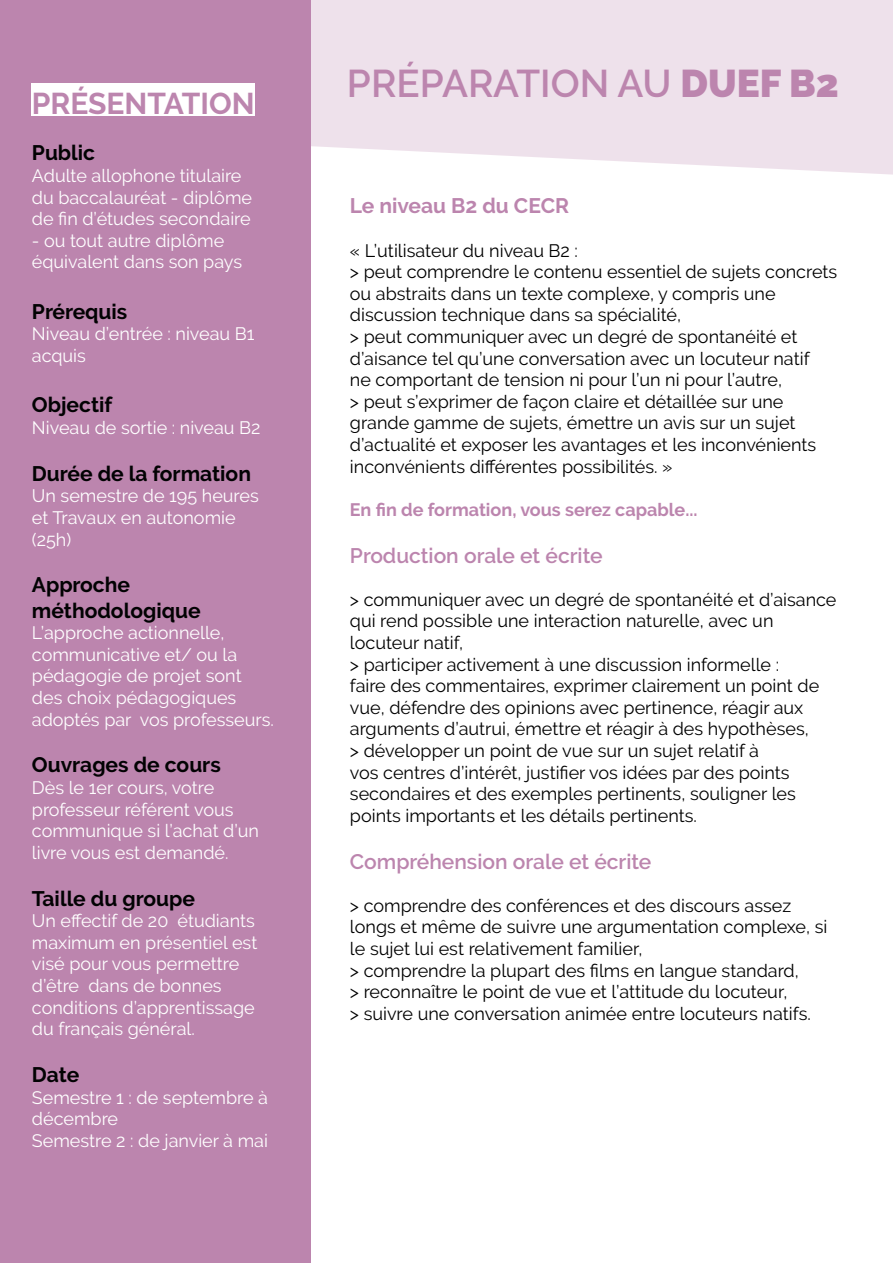
<style>
.page{position:relative;width:893px;height:1263px;background:#fff}
.page>*{position:absolute;margin:0;border:0;box-sizing:border-box;transform-origin:0 0}
.t1{font:600 38.55px "Raleway";color:#bc85ae}
.t2{font:700 30px "Raleway";color:#bc85ae}
.t3{font:700 21px/25.2px "Raleway";color:#020203}
.t4{font:600 21px "Raleway";color:#bc85ae}
.t5{font:700 21px "Raleway";color:#bc85ae}
.t6{font:18px/21.6px "Raleway";color:#000}
.t7{font:18px/21.6px "Raleway";color:#fff}
.t8{font:700 18px "Raleway";color:#bc85ae}
.s1{font-weight:900}
</style>
<div class="page">
<svg style="left:311px;top:0;width:582px;height:175px;background:#efe3ec"></svg>
<div style="left:0;top:0;width:311px;height:1263px;background:#bc85ae"></div>
<div style="left:32px;top:84px;width:223px;height:32px;background:#fff"></div>
<h2 class="t2" style="left:32px;top:86px;width:224px">PRÉSENTATION</h2>
<p class="t3" style="left:32px;top:140px;width:65px">Public</p>
<p class="t7" style="left:32px;top:165px;width:222px">Adulte allophone titulaire du baccalauréat - diplôme de fin d’études secondaire</p>
<p class="t7" style="left:32px;top:230px;width:212px">- ou tout autre diplôme équivalent dans son pays</p>
<p class="t3" style="left:32px;top:299px;width:97px">Prérequis</p>
<p class="t7" style="left:32px;top:323px;width:224px">Niveau d’entrée : niveau B1 acquis</p>
<p class="t3" style="left:32px;top:392px;width:82px">Objectif</p>
<p class="t7" style="left:32px;top:417px;width:230px">Niveau de sortie : niveau B2</p>
<p class="t3" style="left:32px;top:461px;width:221px">Durée de la formation</p>
<p class="t7" style="left:32px;top:485px;width:228px">Un semestre de 195 heures et Travaux en autonomie (25h)</p>
<p class="t3" style="left:32px;top:572px;width:170px">Approche méthodologique</p>
<p class="t7" style="left:32px;top:622px;width:244px">L’approche actionnelle, communicative et/ ou la pédagogie de projet sont des choix pédagogiques adoptés par vos professeurs.</p>
<p class="t3" style="left:32px;top:752px;width:190px">Ouvrages de cours</p>
<p class="t7" style="left:32px;top:777px;width:229px">Dès le 1er cours, votre professeur référent vous communique si l’achat d’un livre vous est demandé.</p>
<p class="t3" style="left:32px;top:886px;width:165px">Taille du groupe</p>
<p class="t7" style="left:32px;top:910px;width:227px">Un effectif de 20 étudiants maximum en présentiel est visé pour vous permettre d’être dans de bonnes conditions d’apprentissage du français général.</p>
<p class="t3" style="left:32px;top:1062px;width:49px">Date</p>
<p class="t7" style="left:32px;top:1086px;width:238px">Semestre 1 : de septembre à décembre<br>Semestre 2 : de janvier à mai</p>
<h1 class="t1" style="left:347px;top:61px;width:493px">PRÉPARATION AU <span class="s1">DUEF B2</span></h1>
<p class="t5" style="left:350px;top:194px;width:221px">Le niveau B2 du CECR</p>
<p class="t6" style="left:350px;top:239px;width:489px">« L’utilisateur du niveau B2 :<br>&gt; peut comprendre le contenu essentiel de sujets concrets ou abstraits dans un texte complexe, y compris une discussion technique dans sa spécialité,<br>&gt; peut communiquer avec un degré de spontanéité et d’aisance tel qu’une conversation avec un locuteur natif<br>ne comportant de tension ni pour l’un ni pour l’autre,<br>&gt; peut s’exprimer de façon claire et détaillée sur une grande gamme de sujets, émettre un avis sur un sujet d’actualité et exposer les avantages et les inconvénients inconvénients différentes possibilités. »</p>
<p class="t8" style="left:350px;top:499px;width:349px">En fin de formation, vous serez capable...</p>
<p class="t4" style="left:350px;top:543px;width:254px">Production orale et écrite</p>
<p class="t6" style="left:350px;top:589px;width:488px">&gt; communiquer avec un degré de spontanéité et d’aisance qui rend possible une interaction naturelle, avec un locuteur natif,<br>&gt; participer activement à une discussion informelle :<br>faire des commentaires, exprimer clairement un point de vue, défendre des opinions avec pertinence, réagir aux arguments d’autrui, émettre et réagir à des hypothèses,<br>&gt; développer un point de vue sur un sujet relatif à<br>vos centres d’intérêt, justifier vos idées par des points secondaires et des exemples pertinents, souligner les points importants et les détails pertinents.</p>
<p class="t4" style="left:350px;top:849px;width:303px">Compréhension orale et écrite</p>
<p class="t6" style="left:350px;top:895px;width:479px">&gt; comprendre des conférences et des discours assez longs et même de suivre une argumentation complexe, si le sujet lui est relativement familier,<br>&gt; comprendre la plupart des films en langue standard,<br>&gt; reconnaître le point de vue et l’attitude du locuteur,<br>&gt; suivre une conversation animée entre locuteurs natifs.</p>
</div>
